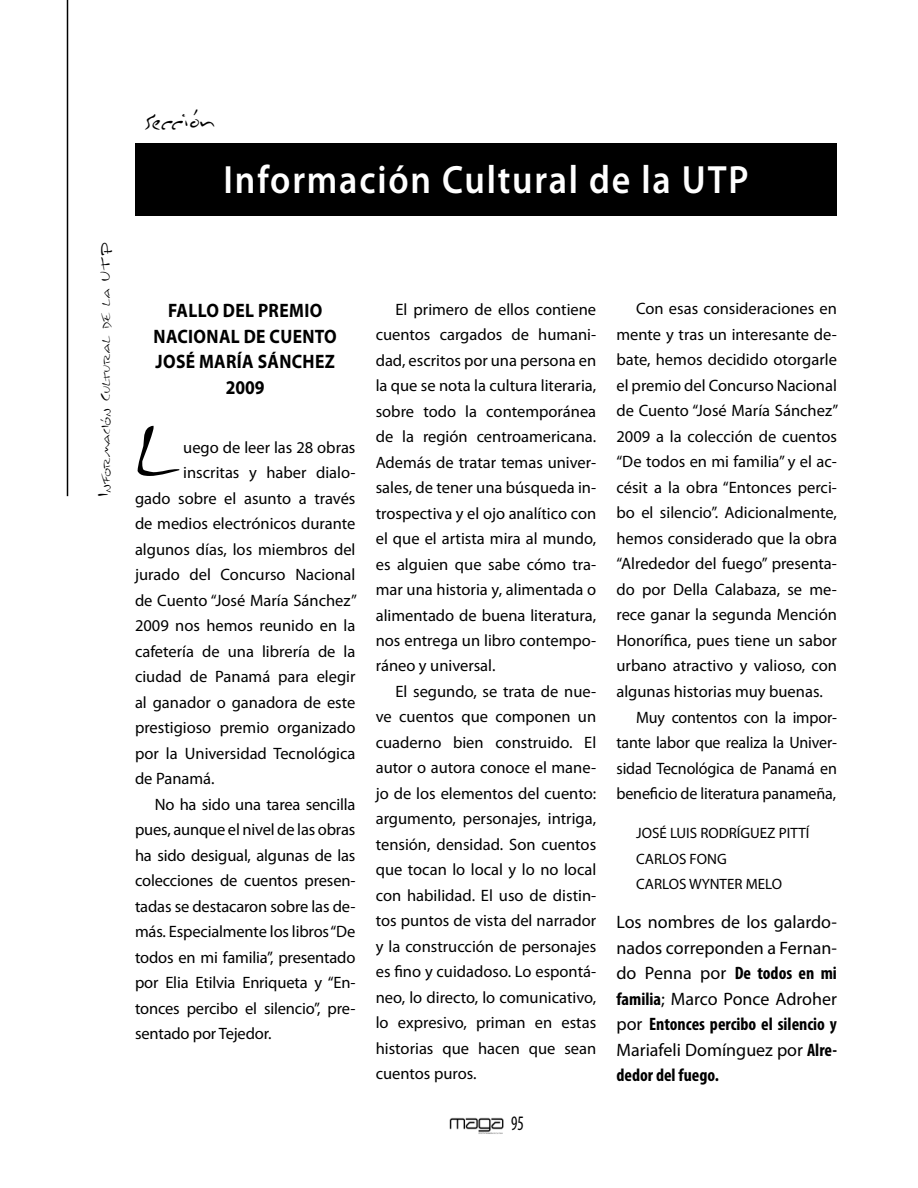
<style>
.page{position:relative;width:918px;height:1188px;background:#fff}
.page>*{position:absolute;margin:0;border:0;box-sizing:border-box;transform-origin:0 0}
.t1{font:89.25px "Inkburrow";color:#000}
.t2{font:600 39.6px "Myriad Pro";letter-spacing:.05em;color:#fff;scale:.91 1}
.t3{font:27px "Inkburrow";letter-spacing:-.025em;color:#000}
.t4{font:condensed 20.7px "Myriad Pro";color:#000;scale:.8 1}
.t5{font:700 19.5px/25.5px "Myriad Pro";letter-spacing:.02em;color:#000;text-align:center;scale:.9 1}
.t6{font:18px/25.5px "Myriad Pro";color:#000;text-align:justify}
.t7{font:16.5px/25.5px "Myriad Pro";color:#000;text-align:justify}
.t8{font:15px/25.5px "Myriad Pro";color:#000}
.t9{font:13.2px "Inkburrow";letter-spacing:-.02em;color:#000;scale:1.11 1}
.s1{font-size:18.9px}
.s2{font-weight:700;font-stretch:condensed}
</style>
<div class="page">
<img style="left:449px;top:1117px;width:55px;height:17px">
<hr style="left:67px;top:0;width:1px;height:496px;background:#000">
<div style="left:135px;top:143px;width:702px;height:73px;background:#000"></div>
<p class="t9" style="left:99px;top:497px;width:231px;rotate:-90deg"><span class="s1">I</span> nformación <span class="s1">C</span>ultural de la <span class="s1">UTP</span></p>
<h3 class="t3" style="left:146px;top:105px;width:73px">Sección</h3>
<h2 class="t2" style="left:223px;top:155px;width:579px">Información Cultural de la UTP</h2>
<p class="t5" style="left:154px;top:297px;width:205px">FALLO DEL PREMIO<br>NACIONAL DE CUENTO<br>JOSÉ MARÍA SÁNCHEZ<br>2009</p>
<h1 class="t1" style="left:135px;top:404px;width:50px">L</h1>
<p class="t7" style="left:183px;top:434px;width:174px">uego de leer las 28 obras</p>
<p class="t7" style="left:183px;top:460px;width:174px">inscritas y haber dialo-</p>
<p class="t7" style="left:135px;top:485px;width:222px">gado sobre el asunto a través</p>
<p class="t7" style="left:135px;top:511px;width:222px">de medios electrónicos durante</p>
<p class="t7" style="left:135px;top:536px;width:222px">algunos días, los miembros del</p>
<p class="t7" style="left:135px;top:562px;width:222px">jurado del Concurso Nacional</p>
<p class="t7" style="left:135px;top:587px;width:223px">de Cuento “José María Sánchez”</p>
<p class="t7" style="left:135px;top:613px;width:222px">2009 nos hemos reunido en la</p>
<p class="t7" style="left:135px;top:638px;width:222px">cafetería de una librería de la</p>
<p class="t7" style="left:135px;top:664px;width:222px">ciudad de Panamá para elegir</p>
<p class="t7" style="left:135px;top:689px;width:222px">al ganador o ganadora de este</p>
<p class="t7" style="left:135px;top:715px;width:222px">prestigioso premio organizado</p>
<p class="t7" style="left:135px;top:740px;width:222px">por la Universidad Tecnológica</p>
<p class="t7" style="left:135px;top:766px;width:81px">de Panamá.</p>
<p class="t7" style="left:155px;top:791px;width:202px">No ha sido una tarea sencilla</p>
<p class="t7" style="left:135px;top:817px;width:222px">pues, aunque el nivel de las obras</p>
<p class="t7" style="left:135px;top:842px;width:222px">ha sido desigual, algunas de las</p>
<p class="t7" style="left:135px;top:868px;width:222px">colecciones de cuentos presen-</p>
<p class="t7" style="left:135px;top:893px;width:222px">tadas se destacaron sobre las de-</p>
<p class="t7" style="left:135px;top:919px;width:222px">más. Especialmente los libros “De</p>
<p class="t7" style="left:135px;top:944px;width:222px">todos en mi familia”, presentado</p>
<p class="t7" style="left:135px;top:970px;width:222px">por Elia Etilvia Enriqueta y “En-</p>
<p class="t7" style="left:135px;top:995px;width:222px">tonces percibo el silencio”, pre-</p>
<p class="t7" style="left:135px;top:1021px;width:138px">sentado por Tejedor.</p>
<p class="t7" style="left:376px;top:296px;width:222px;text-indent:20px">El primero de ellos contiene cuentos cargados de humani&shy;dad, escritos por una persona en la que se nota la cultura literaria, sobre todo la contemporánea de la región centroamericana.<br>Además de tratar temas univer&shy;sales, de tener una búsqueda in&shy;trospectiva y el ojo analítico con el que el artista mira al mundo, es alguien que sabe cómo tra&shy;mar una historia y, alimentada o alimentado de buena literatura, nos entrega un libro contempo&shy;ráneo y universal.</p>
<p class="t7" style="left:376px;top:678px;width:222px;text-indent:20px">El segundo, se trata de nue&shy;ve cuentos que componen un cuaderno bien construido. El autor o autora conoce el mane&shy;jo de los elementos del cuento: argumento, personajes, intriga, tensión, densidad. Son cuentos que tocan lo local y lo no local con habilidad. El uso de distin&shy;tos puntos de vista del narrador y la construcción de personajes es fino y cuidadoso. Lo espontá&shy;neo, lo directo, lo comunicativo, lo expresivo, priman en estas historias que hacen que sean cuentos puros.</p>
<p class="t4" style="left:511px;top:1111px;width:17px">95</p>
<p class="t7" style="left:636px;top:296px;width:202px">Con esas consideraciones en</p>
<p class="t7" style="left:616px;top:321px;width:222px">mente y tras un interesante de-</p>
<p class="t7" style="left:616px;top:347px;width:222px">bate, hemos decidido otorgarle</p>
<p class="t7" style="left:616px;top:372px;width:222px">el premio del Concurso Nacional</p>
<p class="t7" style="left:616px;top:398px;width:223px">de Cuento “José María Sánchez”</p>
<p class="t7" style="left:616px;top:423px;width:222px">2009 a la colección de cuentos</p>
<p class="t7" style="left:616px;top:449px;width:222px">“De todos en mi familia” y el ac-</p>
<p class="t7" style="left:616px;top:474px;width:222px">césit a la obra “Entonces perci-</p>
<p class="t7" style="left:616px;top:500px;width:222px">bo el silencio”. Adicionalmente,</p>
<p class="t7" style="left:616px;top:525px;width:222px">hemos considerado que la obra</p>
<p class="t7" style="left:616px;top:551px;width:222px">“Alrededor del fuego” presenta-</p>
<p class="t7" style="left:616px;top:576px;width:222px">do por Della Calabaza, se me-</p>
<p class="t7" style="left:616px;top:602px;width:222px">rece ganar la segunda Mención</p>
<p class="t7" style="left:616px;top:627px;width:222px">Honorífica, pues tiene un sabor</p>
<p class="t7" style="left:616px;top:653px;width:222px">urbano atractivo y valioso, con</p>
<p class="t7" style="left:616px;top:678px;width:208px">algunas historias muy buenas.</p>
<p class="t7" style="left:636px;top:704px;width:202px">Muy contentos con la impor-</p>
<p class="t7" style="left:616px;top:730px;width:222px">tante labor que realiza la Univer-</p>
<p class="t7" style="left:616px;top:755px;width:222px">sidad Tecnológica de Panamá en</p>
<p class="t7" style="left:616px;top:781px;width:221px">beneficio de literatura panameña,</p>
<p class="t8" style="left:636px;top:820px;width:175px">JOSÉ LUIS RODRÍGUEZ PITTÍ<br>CARLOS FONG<br>CARLOS WYNTER MELO</p>
<p class="t6" style="left:616px;top:909px;width:222px">Los nombres de los galardo&shy;nados correponden a Fernan&shy;do Penna por <span class="s2">De todos en mi familia</span>; Marco Ponce Adroher por <span class="s2">Entonces percibo el silencio y </span>Mariafeli Domínguez por <span class="s2">Alre&shy;dedor del fuego.</span></p>
</div>
